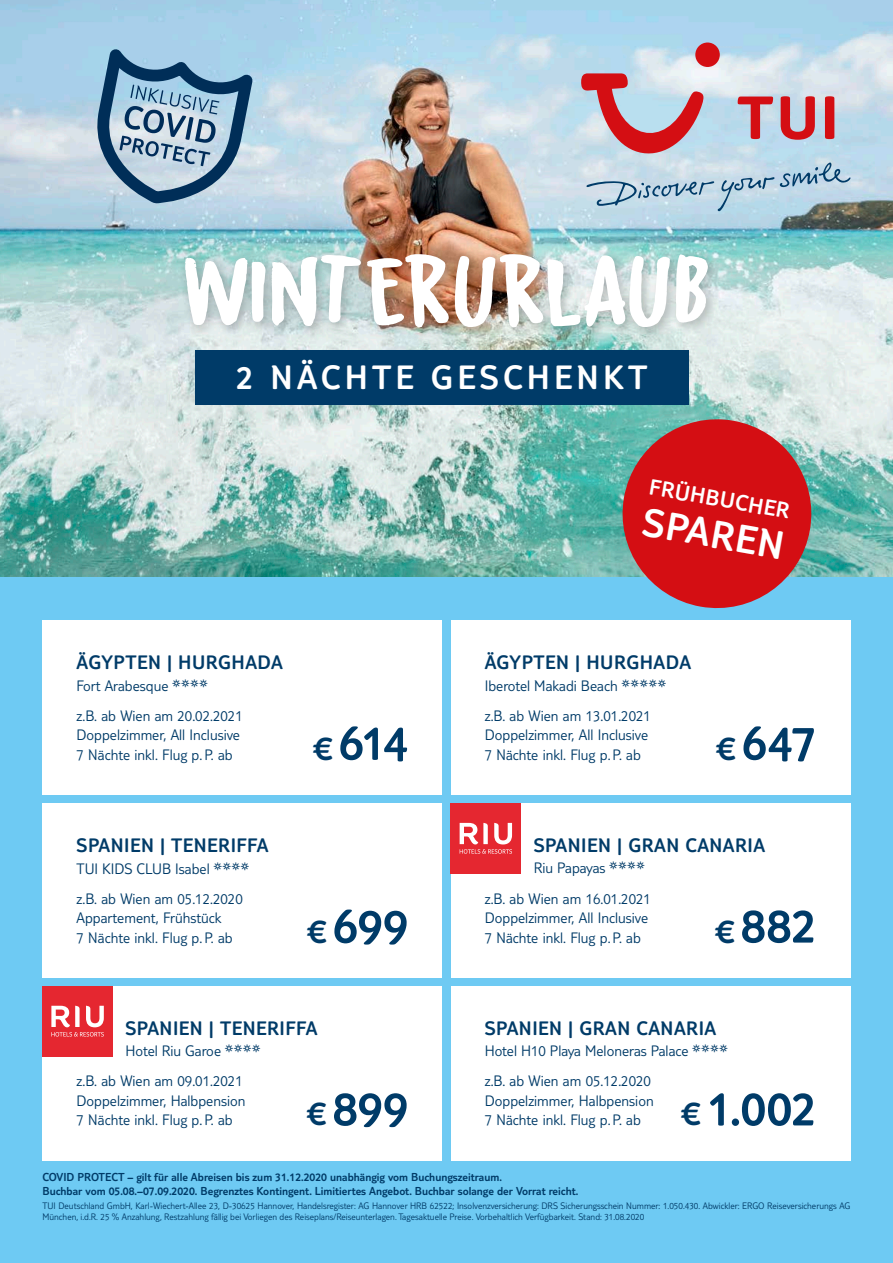
<style>
.page{position:relative;width:893px;height:1263px;background:#fff}
.page>*{position:absolute;margin:0;border:0;box-sizing:border-box;transform-origin:0 0}
.t1{font:300 51px "TUI Type";letter-spacing:-.005em;color:#003b68}
.t2{font:300 41.25px "TUI Type";color:#fff}
.t3{font:300 35.1px "TUI Type";letter-spacing:.12em;color:#fff}
.t4{font:300 22.95px "TUI Type";color:#fff}
.t5{font:300 20.25px "TUI Type";letter-spacing:.025em;color:#003b68}
.t6{font:300 15.75px/30.2px "TUI Type";color:#003b68}
.t7{font:300 12px/14.4px "TUI Type";color:#003b68}
.t8{font:300 9.75px/11.7px "TUI Type";color:#003b68}
.s1{font-size:35.7px}
</style>
<div class="page">
<img style="left:0;top:0;width:893px;height:578px">
<div style="left:0;top:578px;width:893px;height:685px;background:#6ecaf3"></div>
<div style="left:695px;top:43px;width:25px;height:24px;background:#d40e13;border-radius:50%"></div>
<svg style="left:581px;top:73px;width:269px;height:138px;background:#c1bac7"></svg>
<div style="left:195px;top:350px;width:494px;height:54px;background:#003b68"></div>
<svg style="left:84px;top:43px;width:173px;height:166px;background:#8cabc2"></svg>
<div style="left:179px;top:247px;width:542px;height:93px;background:#000;opacity:.2"></div>
<img style="left:185px;top:254px;width:523px;height:73px">
<div style="left:43px;top:803px;width:399px;height:175px;background:#fff"></div>
<div style="left:451px;top:620px;width:399px;height:175px;background:#fff"></div>
<div style="left:451px;top:803px;width:399px;height:174px;background:#fff"></div>
<div style="left:43px;top:620px;width:399px;height:175px;background:#fff"></div>
<div style="left:451px;top:986px;width:399px;height:174px;background:#fff"></div>
<div style="left:43px;top:986px;width:399px;height:174px;background:#fff"></div>
<div style="left:43px;top:986px;width:70px;height:70px;background:#e52730"></div>
<svg style="left:51px;top:1005px;width:53px;height:31px"></svg>
<div style="left:451px;top:803px;width:70px;height:70px;background:#e52730"></div>
<svg style="left:460px;top:823px;width:52px;height:31px"></svg>
<svg style="left:615px;top:412px;width:204px;height:197px;background:#b9454a"></svg>
<h3 class="t3" style="left:236px;top:357px;width:413px">2 NÄCHTE GESCHENKT</h3>
<p class="t5" style="left:77px;top:651px;width:208px">ÄGYPTEN | HURGHADA</p>
<p class="t6" style="left:77px;top:670px;width:168px">Fort Arabesque ✔<br>z.B. ab Wien am 20.02.2021</p>
<p class="t6" style="left:77px;top:725px;width:165px;line-height:19.5px">Doppelzimmer, All Inclusive<br>7 Nächte inkl. Flug p.P. ab</p>
<h1 class="t1" style="left:313px;top:713px;width:97px"><span class="s1">€</span> 614</h1>
<p class="t5" style="left:77px;top:834px;width:194px">SPANIEN | TENERIFFA</p>
<p class="t6" style="left:77px;top:853px;width:175px">TUI KIDS CLUB Isabel ✔ z.B. ab Wien am 05.12.2020</p>
<p class="t6" style="left:77px;top:908px;width:158px;line-height:19.5px">Appartement, Frühstück<br>7 Nächte inkl. Flug p.P. ab</p>
<h1 class="t1" style="left:307px;top:897px;width:103px"><span class="s1">€</span> 699</h1>
<p class="t5" style="left:125px;top:1016px;width:194px">SPANIEN | TENERIFFA</p>
<p class="t6" style="left:77px;top:1036px;width:186px;text-indent:49px">Hotel Riu Garoe ✔ z.B. ab Wien am 09.01.2021</p>
<p class="t6" style="left:77px;top:1091px;width:170px;line-height:19.5px">Doppelzimmer, Halbpension<br>7 Nächte inkl. Flug p.P. ab</p>
<h1 class="t1" style="left:307px;top:1079px;width:103px"><span class="s1">€</span> 899</h1>
<h3 class="t4" style="left:652px;top:474px;width:144px;rotate:10deg">FRÜHBUCHER</h3>
<h2 class="t2" style="left:647px;top:498px;width:144px;rotate:10deg">SPAREN</h2>
<p class="t5" style="left:485px;top:651px;width:208px">ÄGYPTEN | HURGHADA</p>
<p class="t6" style="left:485px;top:670px;width:168px">Iberotel Makadi Beach<br>z.B. ab Wien am 13.01.2021</p>
<p class="t6" style="left:485px;top:725px;width:165px;line-height:19.5px">Doppelzimmer, All Inclusive<br>7 Nächte inkl. Flug p.P. ab</p>
<h1 class="t1" style="left:716px;top:713px;width:102px"><span class="s1">€</span> 647</h1>
<p class="t5" style="left:534px;top:833px;width:233px">SPANIEN | GRAN CANARIA</p>
<p class="t6" style="left:485px;top:853px;width:168px;text-indent:49px">Riu Papayas ✔ z.B. ab Wien am 16.01.2021</p>
<p class="t6" style="left:485px;top:908px;width:165px;line-height:19.5px">Doppelzimmer, All Inclusive<br>7 Nächte inkl. Flug p.P. ab</p>
<h1 class="t1" style="left:715px;top:896px;width:103px"><span class="s1">€</span> 882</h1>
<p class="t5" style="left:485px;top:1016px;width:233px">SPANIEN | GRAN CANARIA</p>
<p class="t6" style="left:485px;top:1036px;width:245px">Hotel H10 Playa Meloneras Palace ✔ z.B. ab Wien am 05.12.2020</p>
<p class="t6" style="left:485px;top:1091px;width:170px;line-height:19.5px">Doppelzimmer, Halbpension<br>7 Nächte inkl. Flug p.P. ab</p>
<h1 class="t1" style="left:681px;top:1079px;width:137px"><span class="s1">€</span> 1.002</h1>
<p class="t7" style="left:43px;top:1169px;width:537px">COVID PROTECT – gilt für alle Abreisen bis zum 31.12.2020 unabhängig vom Buchungszeitraum.<br>Buchbar vom 05.08.–07.09.2020. Begrenztes Kontingent. Limitiertes Angebot. Buchbar solange der Vorrat reicht.</p>
<p class="t8" style="left:43px;top:1199px;width:809px">TUI Deutschland GmbH, Karl-Wiechert-Allee 23, D-30625 Hannover, Handelsregister: AG Hannover HRB 62522; Insolvenzversicherung: DRS Sicherungsschein Nummer: 1.050.430. Abwickler: ERGO Reiseversicherungs AG<br>München, i.d.R. 25 % Anzahlung, Restzahlung fällig bei Vorliegen des Reiseplans/Reiseunterlagen. Tagesaktuelle Preise. Vorbehaltlich Verfügbarkeit. Stand: 31.08.2020</p>
</div>
